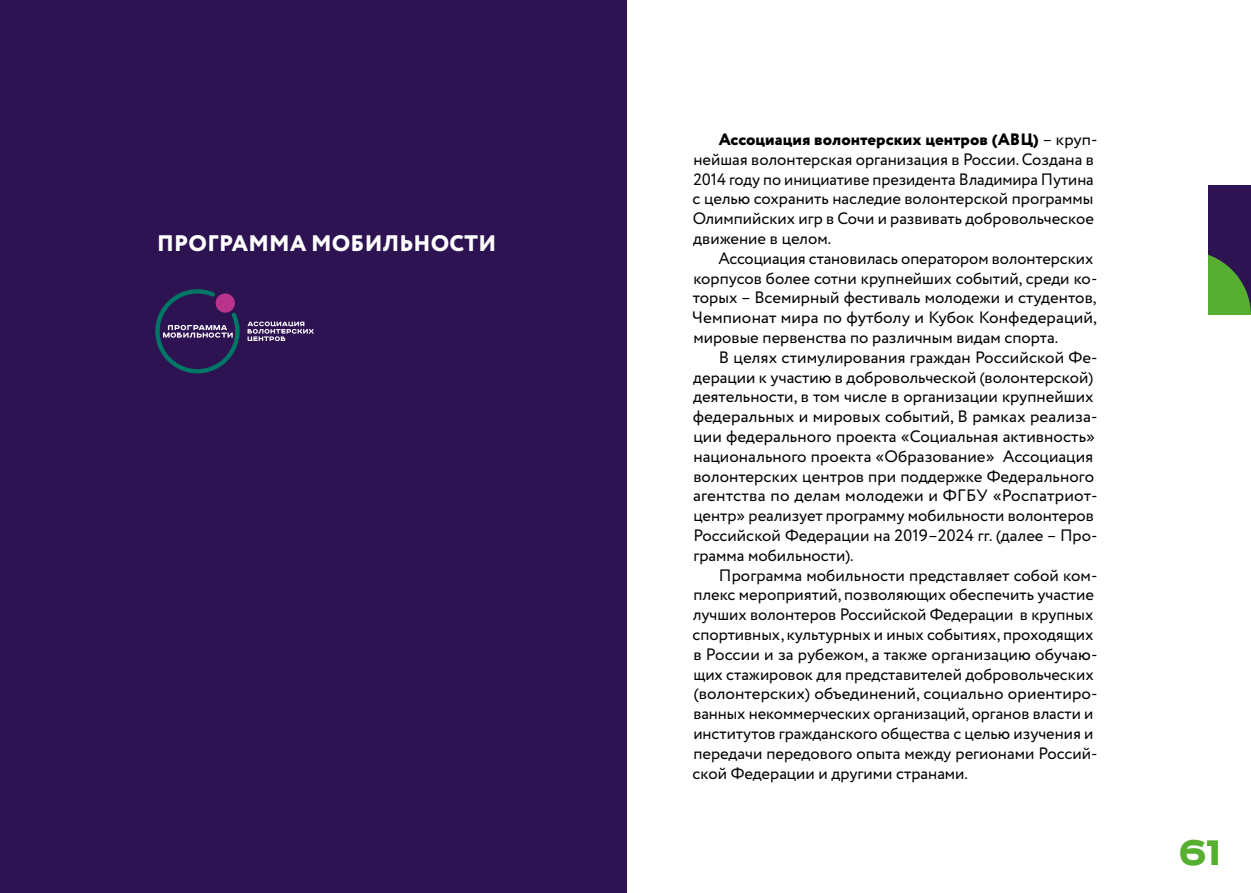
<style>
.page{position:relative;width:1251px;height:893px;background:#fff}
.page>*{position:absolute;margin:0;border:0;box-sizing:border-box;transform-origin:0 0}
.t1{font:900 45px "Road Radio";color:#56af31}
.t2{font:800 22.5px "Circe";letter-spacing:.01em;color:#fff}
.t3{font:16.5px/19.8px "Circe";color:#000}
.s1{font-weight:800}
</style>
<div class="page">
<div style="left:1208px;top:185px;width:42px;height:130px;background:#2e1353"></div>
<svg style="left:1208px;top:254px;width:42px;height:61px"></svg>
<div style="left:0;top:0;width:626px;height:893px;background:#2e1353"></div>
<svg style="left:247px;top:322px;width:67px;height:19px"></svg>
<svg style="left:155px;top:289px;width:84px;height:84px"></svg>
<h2 class="t2" style="left:157px;top:228px;width:340px">ПРОГРАММА МОБИЛЬНОСТИ</h2>
<p class="t3" style="left:692px;top:130px;width:407px;text-indent:26px"><span class="s1">Ассоциация волонтерских центров (АВЦ)</span> – круп&shy;нейшая волонтерская организация в России. Создана в 2014 году по инициативе президента Владимира Путина с целью сохранить наследие волонтерской программы Олимпийских игр в Сочи и развивать добровольческое движение в целом.</p>
<p class="t3" style="left:692px;top:249px;width:407px;text-indent:26px">Ассоциация становилась оператором волонтерских корпусов более сотни крупнейших событий, среди ко&shy;торых – Всемирный фестиваль молодежи и студентов, Чемпионат мира по футболу и Кубок Конфедераций, мировые первенства по различным видам спорта.</p>
<p class="t3" style="left:692px;top:348px;width:406px;text-indent:26px">В целях стимулирования граждан Российской Фе&shy;дерации к участию в добровольческой (волонтерской) деятельности, в том числе в организации крупнейших федеральных и мировых событий, В рамках реализа&shy;ции федерального проекта «Социальная активность» национального проекта «Образование» Ассоциация волонтерских центров при поддержке Федерального агентства по делам молодежи и ФГБУ «Роспатриот&shy;центр» реализует программу мобильности волонтеров Российской Федерации на 2019–2024 гг. (далее – Про&shy;грамма мобильности).</p>
<p class="t3" style="left:692px;top:566px;width:407px;text-indent:26px">Программа мобильности представляет собой ком&shy;плекс мероприятий, позволяющих обеспечить участие лучших волонтеров Российской Федерации в крупных спортивных, культурных и иных событиях, проходящих в России и за рубежом, а также организацию обучаю&shy;щих стажировок для представителей добровольческих (волонтерских) объединений, социально ориентиро&shy;ванных некоммерческих организаций, органов власти и институтов гражданского общества с целью изучения и передачи передового опыта между регионами Россий&shy;ской Федерации и другими странами.</p>
<h1 class="t1" style="left:1177px;top:827px;width:43px">61</h1>
</div>
